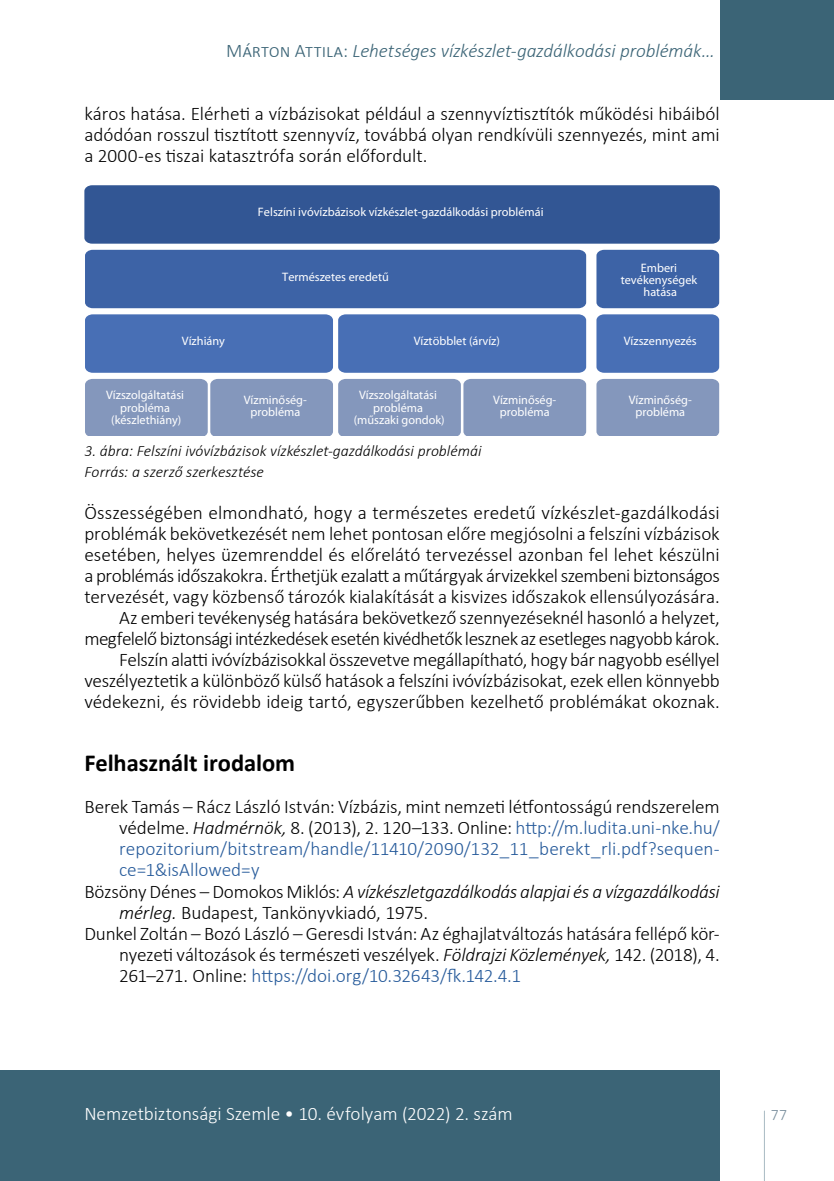
<style>
.page{position:relative;width:834px;height:1181px;background:#fff}
.page>*{position:absolute;margin:0;border:0;box-sizing:border-box;transform-origin:0 0}
.t1{font:700 24.5px "Calibri";letter-spacing:-.005em;color:#000}
.t2{font:300 19.25px/21px "Calibri";letter-spacing:-.01em;color:#000;text-align:justify}
.t3{font:300 19.25px "Calibri";color:#275b9b}
.t4{font:italic 300 19.25px "Calibri";letter-spacing:-.02em;color:#000}
.t5{font:italic 300 19.25px "Calibri";letter-spacing:-.005em;color:#3b6476}
.t6{font:300 19.25px "Calibri";letter-spacing:-.005em;color:#fff}
.t7{font:italic 300 15.75px/21px "Calibri";color:#000}
.t8{font:300 15.75px "Calibri";color:#778c9b}
.t9{font:12.25px/12.2px "Myriad Pro";color:#fff;text-align:center}
.s1{font-style:normal}
.s2{font-style:italic}
.s3{color:#275b9b}
.s4{color:#000}
</style>
<div class="page">
<svg style="left:764px;top:1110px;width:1px;height:71px"></svg>
<div style="left:719px;top:0;width:114px;height:99px;background:#3b6476"></div>
<div style="left:0;top:1070px;width:719px;height:111px;background:#3b6476"></div>
<div style="left:84px;top:185px;width:635px;height:59px;background:#325694"></div>
<div style="left:85px;top:250px;width:501px;height:58px;background:#3d63a6"></div>
<div style="left:85px;top:314px;width:501px;height:59px;background:#486fb5"></div>
<div style="left:85px;top:379px;width:501px;height:56px;background:#8497bc"></div>
<div style="left:596px;top:250px;width:123px;height:58px;background:#3d63a6"></div>
<div style="left:596px;top:314px;width:123px;height:59px;background:#486fb5"></div>
<div style="left:596px;top:379px;width:123px;height:56px;background:#8497bc"></div>
<p class="t5" style="left:226px;top:39px;width:490px"><span class="s1">Márton Attila:</span> Lehetséges vízkészlet-gazdálkodási problémák…</p>
<p class="t2" style="left:84px;top:103px;width:636px">káros hatása. Elérheti a vízbázisokat például a szennyvíztisztítók működési hibáiból adódóan rosszul tisztított szennyvíz, továbbá olyan rendkívüli szennyezés, mint ami a -2000-es tiszai katasztrófa során előfordult.</p>
<p class="t9" style="left:258px;top:206px;width:287px">Felszíni ivóvízbázisok vízkészlet-gazdálkodási problémái</p>
<p class="t9" style="left:182px;top:335px;width:45px">Vízhiány</p>
<p class="t9" style="left:282px;top:270px;width:108px">Természetes eredetű</p>
<p class="t9" style="left:413px;top:335px;width:88px">Víztöbblet (árvíz)</p>
<p class="t9" style="left:106px;top:389px;width:79px">Vízszolgáltatási probléma (készlethiány)</p>
<p class="t9" style="left:244px;top:393px;width:65px">Vízminőség&shy;probléma</p>
<p class="t9" style="left:354px;top:389px;width:92px">Vízszolgáltatási probléma (műszaki gondok)</p>
<p class="t9" style="left:493px;top:393px;width:65px">Vízminőség&shy;probléma</p>
<p class="t9" style="left:620px;top:261px;width:78px">Emberi tevékenységek hatása</p>
<p class="t9" style="left:623px;top:335px;width:74px">Vízszennyezés</p>
<p class="t9" style="left:628px;top:393px;width:65px">Vízminőség&shy;probléma</p>
<p class="t7" style="left:84px;top:440px;width:399px">3. ábra: Felszíni ivóvízbázisok vízkészlet-gazdálkodási problémái<br>Forrás: a szerző szerkesztése</p>
<p class="t2" style="left:84px;top:502px;width:637px;text-align:right">Összességében elmondható, hogy a természetes eredetű vízkészlet-gazdálkodási problémák bekövetkezését nem lehet pontosan előre megjósolni a felszíni vízbázisok esetében, helyes üzemrenddel és előrelátó tervezéssel azonban fel lehet készülni a problémás időszakokra. Érthetjük ezalatt a műtárgyak árvizekkel szembeni biztonságos tervezését, vagy közbenső tározók kialakítását a kisvizes időszakok ellensúlyozására.<br>Az emberi tevékenység hatására bekövetkező szennyezéseknél hasonló a helyzet, megfelelő biztonsági intézkedések esetén kivédhetők lesznek az esetleges nagyobb károk.<br>Felszín alatti ivóvízbázisokkal összevetve megállapítható, hogy bár nagyobb eséllyel veszélyeztetik a különböző külső hatások a felszíni ivóvízbázisokat, ezek ellen könnyebb védekezni, és rövidebb ideig tartó, egyszerűbben kezelhető problémákat okoznak.</p>
<p class="t1" style="left:84px;top:746px;width:212px">Felhasznált irodalom</p>
<p class="t2" style="left:84px;top:796px;width:636px">Berek Tamás – Rácz László István: Vízbázis, mint nemzeti létfontosságú rendszerelem</p>
<p class="t2" style="left:119px;top:817px;width:602px">védelme. <span class="s2">Hadmérnök,</span> 8. (2013), 2. 120–133. Online: <span class="s3">http://m.ludita.uni-nke.hu/</span></p>
<p class="t3" style="left:119px;top:837px;width:602px">repozitorium/bitstream/handle/11410/2090/132_11_berekt_rli.pdf?sequen-</p>
<p class="t3" style="left:119px;top:858px;width:142px">ce=1&amp;isAllowed=y</p>
<p class="t4" style="left:84px;top:879px;width:636px"><span class="s1">Bözsöny Dénes – Domokos Miklós:</span> A vízkészletgazdálkodás alapjai és a vízgazdálkodási</p>
<p class="t2" style="left:119px;top:901px;width:310px"><span class="s2">mérleg.</span> Budapest, Tankönyvkiadó, 1975.</p>
<p class="t2" style="left:84px;top:922px;width:636px">Dunkel Zoltán – Bozó László – Geresdi István: Az éghajlatváltozás hatására fellépő kör-</p>
<p class="t2" style="left:119px;top:943px;width:602px">nyezeti változások és természeti veszélyek. <span class="s2">Földrajzi Közlemények,</span> 142. (2018), -4.</p>
<p class="t3" style="left:119px;top:963px;width:403px"><span class="s4">261–271. Online:</span> https://doi.org/10.32643/fk.142.4.1</p>
<p class="t6" style="left:84px;top:1102px;width:430px">Nemzetbiztonsági Szemle • 10. évfolyam (2022) 2. szám</p>
<p class="t8" style="left:770px;top:1105px;width:18px">77</p>
</div>
